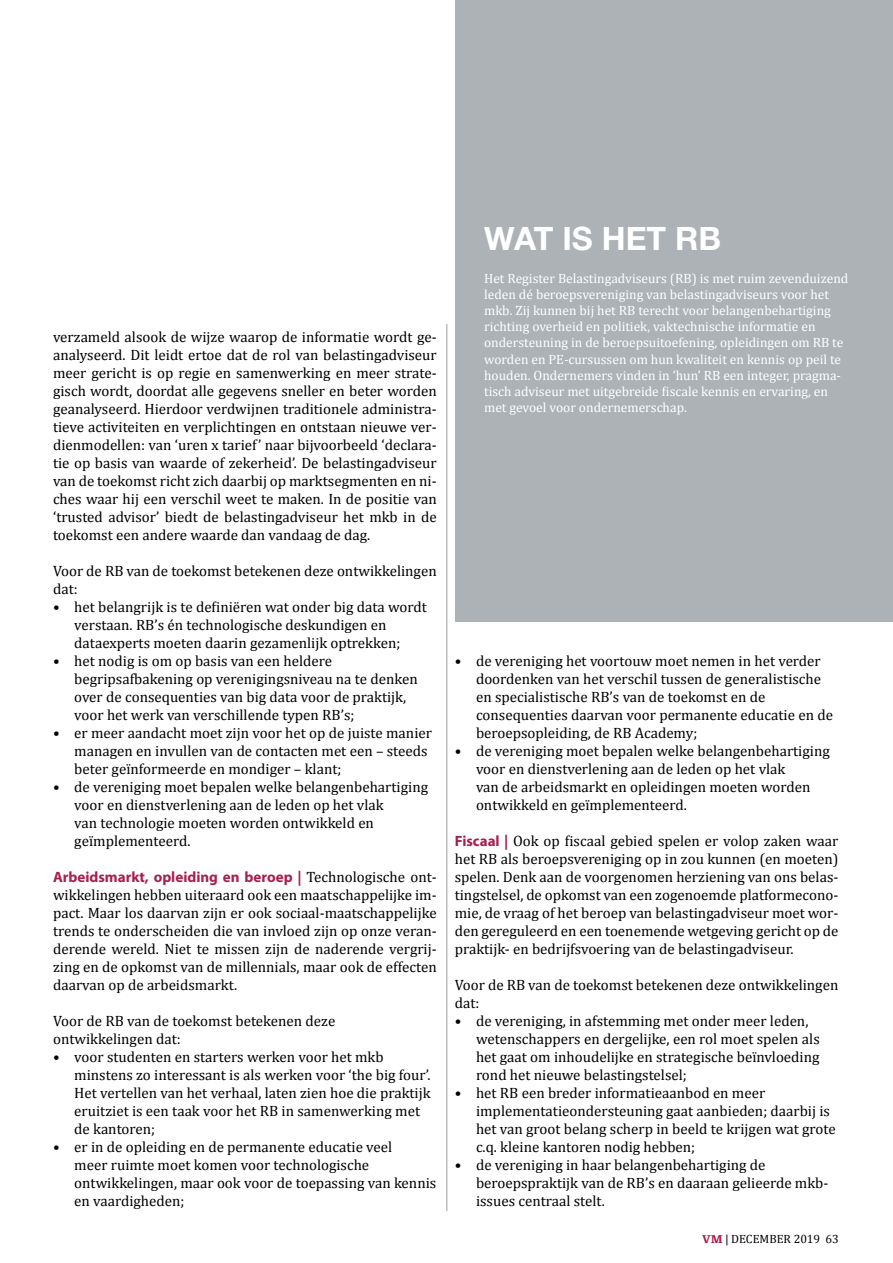
<style>
.page{position:relative;width:893px;height:1263px;background:#fff}
.page>*{position:absolute;margin:0;border:0;box-sizing:border-box;transform-origin:0 0}
.t1{font:700 32.25px "Helvetica Neue";color:#fff}
.t2{font:15px/18px "Cambria";color:#000}
.t3{font:700 15px "Myriad Pro";color:#a6214b}
.t4{font:13.5px/16.2px "Cambria";color:#fff}
.t5{font:12px "Cambria";color:#000}
.s1{font-family:"Cambria";font-weight:400;color:#000}
.s2{font-family:"Myriad Pro";font-weight:700;color:#a6214b}
.s3{font-family:"Egyptienne F";font-weight:900;color:#a6214b}
</style>
<div class="page">
<hr style="left:446px;top:324px;width:1px;height:887px;background:#9d9d9c">
<div style="left:455px;top:0;width:438px;height:621px;background:#acb2b5"></div>
<p class="t2" style="left:53px;top:328px;width:385px;text-align:justify">verzameld alsook de wijze waarop de informatie wordt ge&shy;analyseerd. Dit leidt ertoe dat de rol van belastingadviseur meer gericht is op regie en samenwerking en meer strate&shy;gisch wordt, doordat alle gegevens sneller en beter worden geanalyseerd. Hierdoor verdwijnen traditionele administra&shy;tieve activiteiten en verplichtingen en ontstaan nieuwe ver&shy;dienmodellen: van ‘uren x tarief’ naar bijvoorbeeld ‘declara&shy;tie op basis van waarde of zekerheid’. De belastingadviseur van de toekomst richt zich daarbij op marktsegmenten en ni&shy;ches waar hij een verschil weet te maken. In de positie van ‘trusted advisor’ biedt de belastingadviseur het mkb in de toekomst een andere waarde dan vandaag de dag.</p>
<p class="t2" style="left:53px;top:562px;width:385px">Voor de RB van de toekomst betekenen deze ontwikkelingen dat:</p>
<p class="t2" style="left:74px;top:598px;width:354px;text-indent:-21px">• het belangrijk is te definiëren wat onder big data wordt verstaan. RB’s én technologische deskundigen en dataexperts moeten daarin gezamenlijk optrekken;</p>
<p class="t2" style="left:74px;top:652px;width:345px;text-indent:-21px">• het nodig is om op basis van een heldere begripsafbakening op verenigingsniveau na te denken over de consequenties van big data voor de praktijk, voor het werk van verschillende typen RB’s;</p>
<p class="t2" style="left:74px;top:724px;width:359px;text-indent:-21px">• er meer aandacht moet zijn voor het op de juiste manier managen en invullen van de contacten met een – steeds beter geïnformeerde en mondiger – klant;</p>
<p class="t2" style="left:74px;top:778px;width:355px;text-indent:-21px">• de vereniging moet bepalen welke belangenbehartiging voor en dienstverlening aan de leden op het vlak<br>van technologie moeten worden ontwikkeld en geïmplementeerd.</p>
<p class="t3" style="left:53px;top:867px;width:385px">Arbeidsmarkt, opleiding en beroep | <span class="s1">Technologische ont-</span></p>
<p class="t2" style="left:53px;top:886px;width:385px;text-align:justify">wikkelingen hebben uiteraard ook een maatschappelijke im&shy;pact. Maar los daarvan zijn er ook sociaal-maatschappelijke trends te onderscheiden die van invloed zijn op onze veran&shy;derende wereld. Niet te missen zijn de naderende vergrij&shy;zing en de opkomst van de millennials, maar ook de effecten daarvan op de arbeidsmarkt.</p>
<p class="t2" style="left:53px;top:1012px;width:284px">Voor de RB van de toekomst betekenen deze ontwikkelingen dat:</p>
<p class="t2" style="left:74px;top:1048px;width:358px;text-indent:-21px">• voor studenten en starters werken voor het mkb minstens zo interessant is als werken voor ‘the big four’.<br>Het vertellen van het verhaal, laten zien hoe die praktijk eruitziet is een taak voor het RB in samenwerking met de kantoren;</p>
<p class="t2" style="left:74px;top:1138px;width:363px;text-indent:-21px">• er in de opleiding en de permanente educatie veel<br>meer ruimte moet komen voor technologische ontwikkelingen, maar ook voor de toepassing van kennis en vaardigheden;</p>
<h1 class="t1" style="left:484px;top:219px;width:239px">WAT IS HET RB</h1>
<p class="t4" style="left:484px;top:270px;width:366px">Het Register Belastingadviseurs (RB) is met ruim zevenduizend leden dé beroepsvereniging van belastingadviseurs voor het mkb. Zij kunnen bij het RB terecht voor belangenbehartiging richting overheid en politiek, vaktechnische informatie en ondersteuning in de beroepsuitoefening, opleidingen om RB te worden en PE-cursussen om hun kwaliteit en kennis op peil te houden. Ondernemers vinden in ‘hun’ RB een integer, pragma&shy;tisch adviseur met uitgebreide fiscale kennis en ervaring, en met gevoel voor ondernemerschap.</p>
<p class="t2" style="left:476px;top:652px;width:358px;text-indent:-21px">• de vereniging het voortouw moet nemen in het verder doordenken van het verschil tussen de generalistische en specialistische RB’s van de toekomst en de consequenties daarvan voor permanente educatie en de beroepsopleiding, de RB Academy;</p>
<p class="t2" style="left:476px;top:742px;width:355px;text-indent:-21px">• de vereniging moet bepalen welke belangenbehartiging voor en dienstverlening aan de leden op het vlak<br>van de arbeidsmarkt en opleidingen moeten worden ontwikkeld en geïmplementeerd.</p>
<p class="t2" style="left:455px;top:832px;width:385px;text-align:justify"><span class="s2">Fiscaal |</span> Ook op fiscaal gebied spelen er volop zaken waar het RB als beroepsvereniging op in zou kunnen (en moeten) spelen. Denk aan de voorgenomen herziening van ons belas&shy;tingstelsel, de opkomst van een zogenoemde platformecono&shy;mie, de vraag of het beroep van belastingadviseur moet wor&shy;den gereguleerd en een toenemende wetgeving gericht op de praktijk- en bedrijfsvoering van de belastingadviseur.</p>
<p class="t2" style="left:455px;top:976px;width:385px">Voor de RB van de toekomst betekenen deze ontwikkelingen dat:</p>
<p class="t2" style="left:476px;top:1012px;width:345px;text-indent:-21px">• de vereniging, in afstemming met onder meer leden, wetenschappers en dergelijke, een rol moet spelen als het gaat om inhoudelijke en strategische beïnvloeding rond het nieuwe belastingstelsel;</p>
<p class="t2" style="left:476px;top:1084px;width:361px;text-indent:-21px">• het RB een breder informatieaanbod en meer implementatieondersteuning gaat aanbieden; daarbij is het van groot belang scherp in beeld te krijgen wat grote c.q. kleine kantoren nodig hebben;</p>
<p class="t2" style="left:476px;top:1156px;width:354px;text-indent:-21px">• de vereniging in haar belangenbehartiging de beroepspraktijk van de RB’s en daaraan gelieerde mkb&shy;issues centraal stelt.</p>
<p class="t5" style="left:702px;top:1231px;width:138px"><span class="s3">VM</span> | DECEMBER 2019 63</p>
</div>
